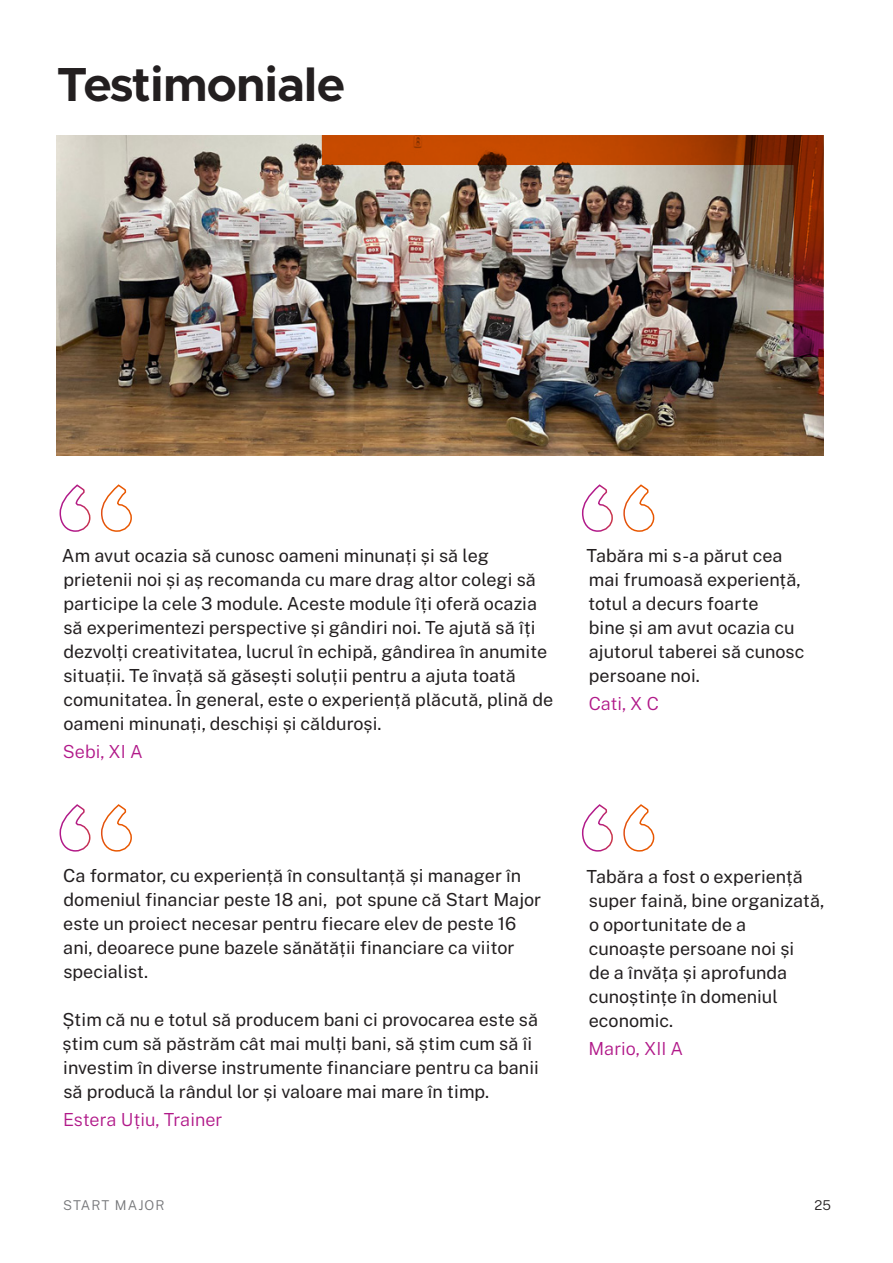
<style>
.page{position:relative;width:893px;height:1263px;background:#fff}
.page>*{position:absolute;margin:0;border:0;box-sizing:border-box;transform-origin:0 0}
.t1{font:700 48px "Metropolis";color:#231f20}
.t2{font:18px/24px "Public Sans";color:#231f20}
.t3{font:300 18px "Public Sans";color:#b11989}
.t4{font:300 13.5px "Public Sans";letter-spacing:.08em;color:#757679}
.t5{font:300 13.5px "Public Sans";color:#231f20}
</style>
<div class="page">
<svg style="left:581px;top:484px;width:74px;height:48px"></svg>
<svg style="left:581px;top:804px;width:74px;height:48px"></svg>
<svg style="left:59px;top:484px;width:73px;height:48px"></svg>
<svg style="left:59px;top:804px;width:73px;height:48px"></svg>
<img style="left:57px;top:135px;width:767px;height:320px">
<img style="left:320px;top:135px;width:504px;height:223px">
<h1 class="t1" style="left:57px;top:54px;width:289px">Testimoniale</h1>
<p class="t2" style="left:62px;top:542px;width:493px">Am avut ocazia să cunosc oameni minunați și să leg prietenii noi și aș recomanda cu mare drag altor colegi să participe la cele 3 module. Aceste module îți oferă ocazia să experimentezi perspective și gândiri noi. Te ajută să îți dezvolți creativitatea, lucrul în echipă, gândirea în anumite situații. Te învață să găsești soluții pentru a ajuta toată comunitatea. În general, este o experiență plăcută, plină de oameni minunați, deschiși și călduroși.</p>
<p class="t3" style="left:63px;top:738px;width:81px">Sebi, XI A</p>
<p class="t2" style="left:586px;top:543px;width:219px">Tabăra mi s-a părut cea mai frumoasă experiență, totul a decurs foarte<br>bine și am avut ocazia cu ajutorul taberei să cunosc persoane noi.</p>
<p class="t3" style="left:589px;top:690px;width:72px">Cati, X C</p>
<p class="t2" style="left:63px;top:863px;width:479px">Ca formator, cu experiență în consultanță și manager în domeniul financiar peste 18 ani, pot spune că Start Major este un proiect necesar pentru fiecare elev de peste 16 ani, deoarece pune bazele sănătății financiare ca viitor specialist.</p>
<p class="t2" style="left:62px;top:1007px;width:478px">Știm că nu e totul să producem bani ci provocarea este să știm cum să păstrăm cât mai mulți bani, să știm cum să îi investim în diverse instrumente financiare pentru ca banii să producă la rândul lor și valoare mai mare în timp.</p>
<p class="t3" style="left:63px;top:1106px;width:161px">Estera Uțiu, Trainer</p>
<p class="t2" style="left:586px;top:863px;width:240px">Tabăra a fost o experiență super faină, bine organizată, o oportunitate de a cunoaște persoane noi și<br>de a învăța și aprofunda cunoștințe în domeniul economic.</p>
<p class="t3" style="left:588px;top:1035px;width:96px">Mario, XII A</p>
<p class="t4" style="left:63px;top:1195px;width:99px">Start Major</p>
<p class="t5" style="left:814px;top:1195px;width:18px">25</p>
</div>
